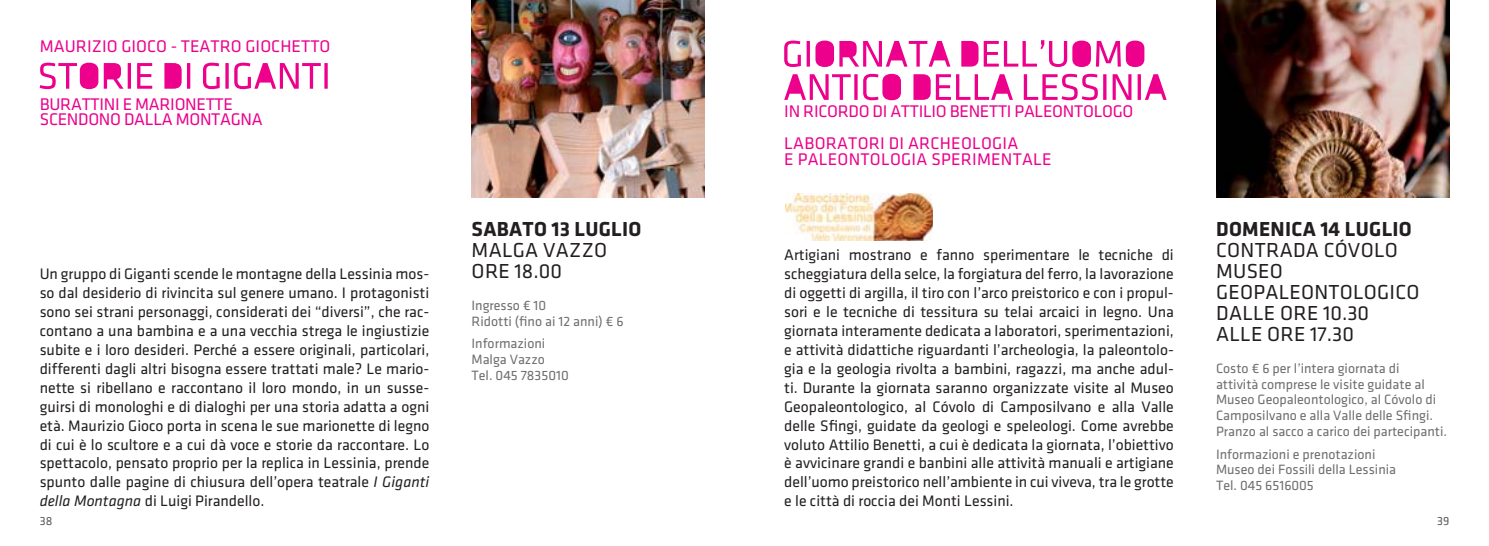
<style>
.page{position:relative;width:1489px;height:546px;background:#fff}
.page>*{position:absolute;margin:0;border:0;box-sizing:border-box;transform-origin:0 0}
.t1{font:21px/21px "Klavika";letter-spacing:.015em;color:#231f20}
.t2{font:700 21px "Klavika";letter-spacing:.015em;color:#231f20}
.t3{font:17.5px/31.5px "Klavika";letter-spacing:-.015em;color:#ec008c}
.t4{font:17.5px "Klavika";letter-spacing:.005em;color:#ec008c}
.t5{font:15.75px/18.9px "Klavika";color:#231f20;text-align:justify}
.t6{font:14px/15.8px "Klavika";color:#6d6e70}
.t7{font:12.25px "Klavika";color:#58595b}
.s1{font-style:italic}
</style>
<div class="page">
<img style="left:471px;top:0;width:233px;height:197px">
<svg style="left:784px;top:40px;width:360px;height:27px"></svg>
<svg style="left:784px;top:74px;width:382px;height:26px"></svg>
<img style="left:1216px;top:0;width:233px;height:197px">
<img style="left:785px;top:194px;width:147px;height:46px">
<svg style="left:40px;top:63px;width:288px;height:26px"></svg>
<p class="t4" style="left:40px;top:40px;width:292px">MAURIZIO GIOCO - TEATRO GIOCHETTO</p>
<p class="t3" style="left:40px;top:98px;width:224px;line-height:15.8px">BURATTINI E MARIONETTE<br>SCENDONO DALLA MONTAGNA</p>
<p class="t5" style="left:40px;top:266px;width:391px">Un gruppo di Giganti scende le montagne della Lessinia mos&shy;so dal desiderio di rivincita sul genere umano. I protagonisti sono sei strani personaggi, considerati dei “diversi”, che rac&shy;contano a una bambina e a una vecchia strega le ingiustizie subite e i loro desideri. Perché a essere originali, particolari, differenti dagli altri bisogna essere trattati male? Le mario&shy;nette si ribellano e raccontano il loro mondo, in un susse&shy;guirsi di monologhi e di dialoghi per una storia adatta a ogni età. Maurizio Gioco porta in scena le sue marionette di legno di cui è lo scultore e a cui dà voce e storie da raccontare. Lo spettacolo, pensato proprio per la replica in Lessinia, prende spunto dalle pagine di chiusura dell’opera teatrale <span class="s1">I Giganti della Montagna</span> di Luigi Pirandello.</p>
<h1 class="t2" style="left:471px;top:221px;width:171px">SABATO 13 LUGLIO</h1>
<h1 class="t1" style="left:471px;top:241px;width:137px">MALGA VAZZO<br>ORE 18.00</h1>
<p class="t6" style="left:471px;top:298px;width:153px">Ingresso € 10<br>Ridotti (fino ai 12 anni) € 6</p>
<p class="t6" style="left:471px;top:337px;width:99px">Informazioni<br>Malga Vazzo<br>Tel. 045 7835010</p>
<p class="t3" style="left:784px;top:97px;width:351px">IN RICORDO DI ATTILIO BENETTI PALEONTOLOGO<br>LABORATORI DI ARCHEOLOGIA</p>
<p class="t4" style="left:784px;top:152px;width:269px">E PALEONTOLOGIA SPERIMENTALE</p>
<p class="t5" style="left:784px;top:247px;width:391px">Artigiani mostrano e fanno sperimentare le tecniche di scheggiatura della selce, la forgiatura del ferro, la lavorazione di oggetti di argilla, il tiro con l’arco preistorico e con i propul&shy;sori e le tecniche di tessitura su telai arcaici in legno. Una giornata interamente dedicata a laboratori, sperimentazioni, e attività didattiche riguardanti l’archeologia, la paleontolo&shy;gia e la geologia rivolta a bambini, ragazzi, ma anche adul&shy;ti. Durante la giornata saranno organizzate visite al Museo Geopaleontologico, al Cóvolo di Camposilvano e alla Valle delle Sfingi, guidate da geologi e speleologi. Come avrebbe voluto Attilio Benetti, a cui è dedicata la giornata, l’obiettivo è avvicinare grandi e banbini alle attività manuali e artigiane dell’uomo preistorico nell’ambiente in cui viveva, tra le grotte e le città di roccia dei Monti Lessini.</p>
<h1 class="t2" style="left:1216px;top:221px;width:197px">DOMENICA 14 LUGLIO</h1>
<h1 class="t1" style="left:1216px;top:241px;width:205px">CONTRADA CÓVOLO<br>MUSEO<br>GEOPALEONTOLOGICO<br>DALLE ORE 10.30<br>ALLE ORE 17.30</h1>
<p class="t6" style="left:1215px;top:361px;width:232px">Costo € 6 per l’intera giornata di<br>attività comprese le visite guidate al Museo Geopaleontologico, al Cóvolo di Camposilvano e alla Valle delle Sfingi.<br>Pranzo al sacco a carico dei partecipanti.</p>
<p class="t6" style="left:1215px;top:447px;width:182px">Informazioni e prenotazioni<br>Museo dei Fossili della Lessinia<br>Tel. 045 6516005</p>
<p class="t7" style="left:40px;top:516px;width:14px">38</p>
<p class="t7" style="left:1436px;top:516px;width:14px">39</p>
</div>
